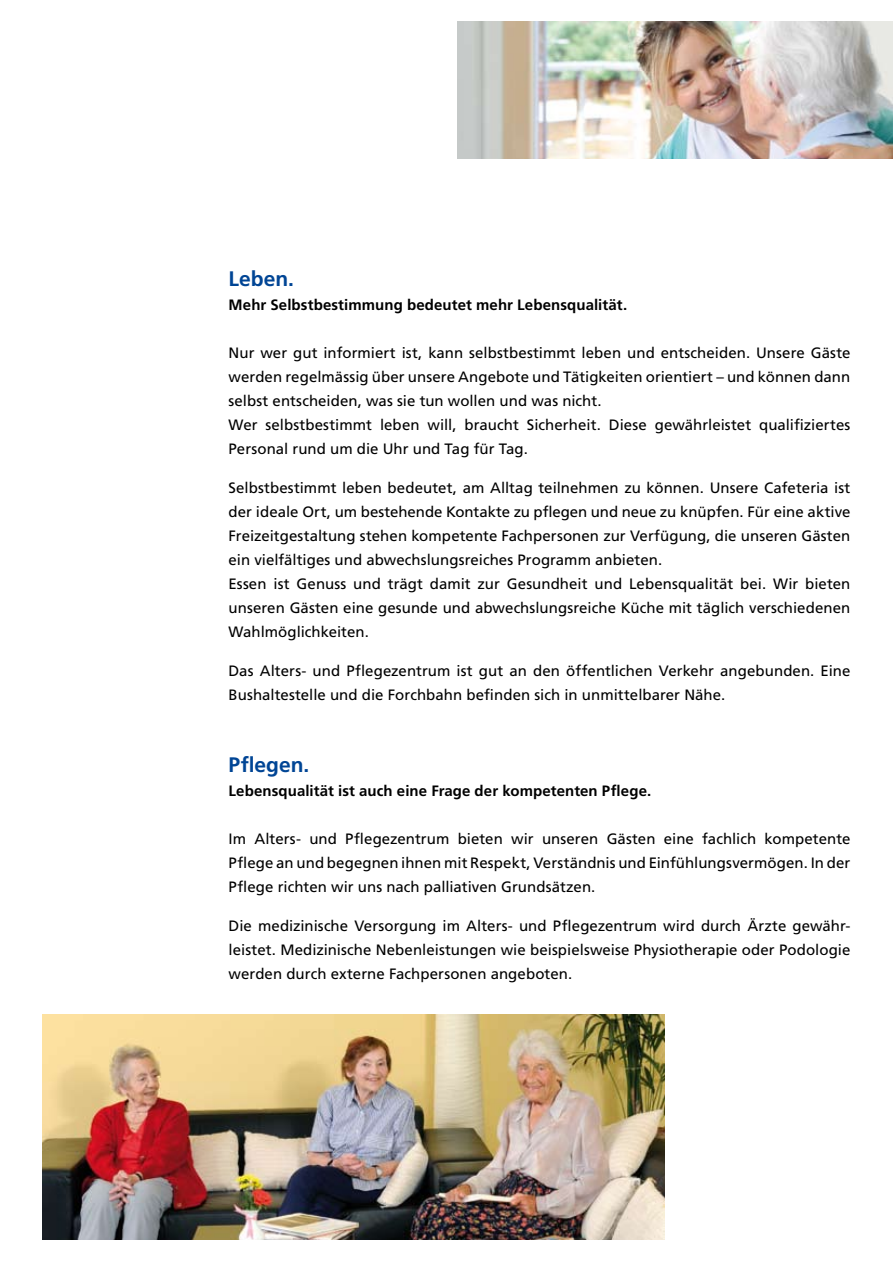
<style>
.page{position:relative;width:893px;height:1263px;background:#fff}
.page>*{position:absolute;margin:0;border:0;box-sizing:border-box;transform-origin:0 0}
.t1{font:700 21px "Frutiger";color:#004595}
.t2{font:15px/24px "Frutiger";letter-spacing:.005em;color:#000}
.t3{font:700 15px "Frutiger";letter-spacing:.005em;color:#000}
</style>
<div class="page">
<img style="left:43px;top:1014px;width:621px;height:225px">
<img style="left:457px;top:21px;width:436px;height:137px">
<h1 class="t1" style="left:229px;top:266px;width:67px">Leben.</h1>
<p class="t3" style="left:229px;top:296px;width:400px">Mehr Selbstbestimmung bedeutet mehr Lebensqualität.</p>
<p class="t2" style="left:229px;top:341px;width:623px">Nur wer gut informiert ist, kann selbstbestimmt leben und entscheiden. Unsere Gäste werden regelmässig über unsere Angebote und Tätigkeiten orientiert – und können dann selbst entscheiden, was sie tun wollen und was nicht.<br>Wer selbstbestimmt leben will, braucht Sicherheit. Diese gewährleistet qualifiziertes Personal rund um die Uhr und Tag für Tag.</p>
<p class="t2" style="left:229px;top:476px;width:623px">Selbstbestimmt leben bedeutet, am Alltag teilnehmen zu können. Unsere Cafeteria ist der ideale Ort, um bestehende Kontakte zu pflegen und neue zu knüpfen. Für eine aktive Freizeitgestaltung stehen kompetente Fachpersonen zur Verfügung, die unseren Gästen ein vielfältiges und abwechslungsreiches Programm anbieten.<br>Essen ist Genuss und trägt damit zur Gesundheit und Lebensqualität bei. Wir bieten unseren Gästen eine gesunde und abwechslungsreiche Küche mit täglich verschiedenen Wahlmöglichkeiten.</p>
<p class="t2" style="left:229px;top:659px;width:623px">Das Alters- und Pflegezentrum ist gut an den öffentlichen Verkehr angebunden. Eine<br>Bushaltestelle und die Forchbahn befinden sich in unmittelbarer Nähe.</p>
<h1 class="t1" style="left:229px;top:752px;width:82px">Pflegen.</h1>
<p class="t3" style="left:229px;top:782px;width:424px">Lebensqualität ist auch eine Frage der kompetenten Pflege.</p>
<p class="t2" style="left:229px;top:827px;width:623px;text-align:justify">Im Alters- und Pflegezentrum bieten wir unseren Gästen eine fachlich kompetente Pflege an und begegnen ihnen mit Respekt, Verständnis und Einfühlungsvermögen. In der Pflege richten wir uns nach palliativen Grundsätzen.</p>
<p class="t2" style="left:229px;top:914px;width:623px;text-align:justify">Die medizinische Versorgung im Alters- und Pflegezentrum wird durch Ärzte gewähr&shy;leistet. Medizinische Nebenleistungen wie beispielsweise Physiotherapie oder Podologie werden durch externe Fachpersonen angeboten.</p>
</div>
